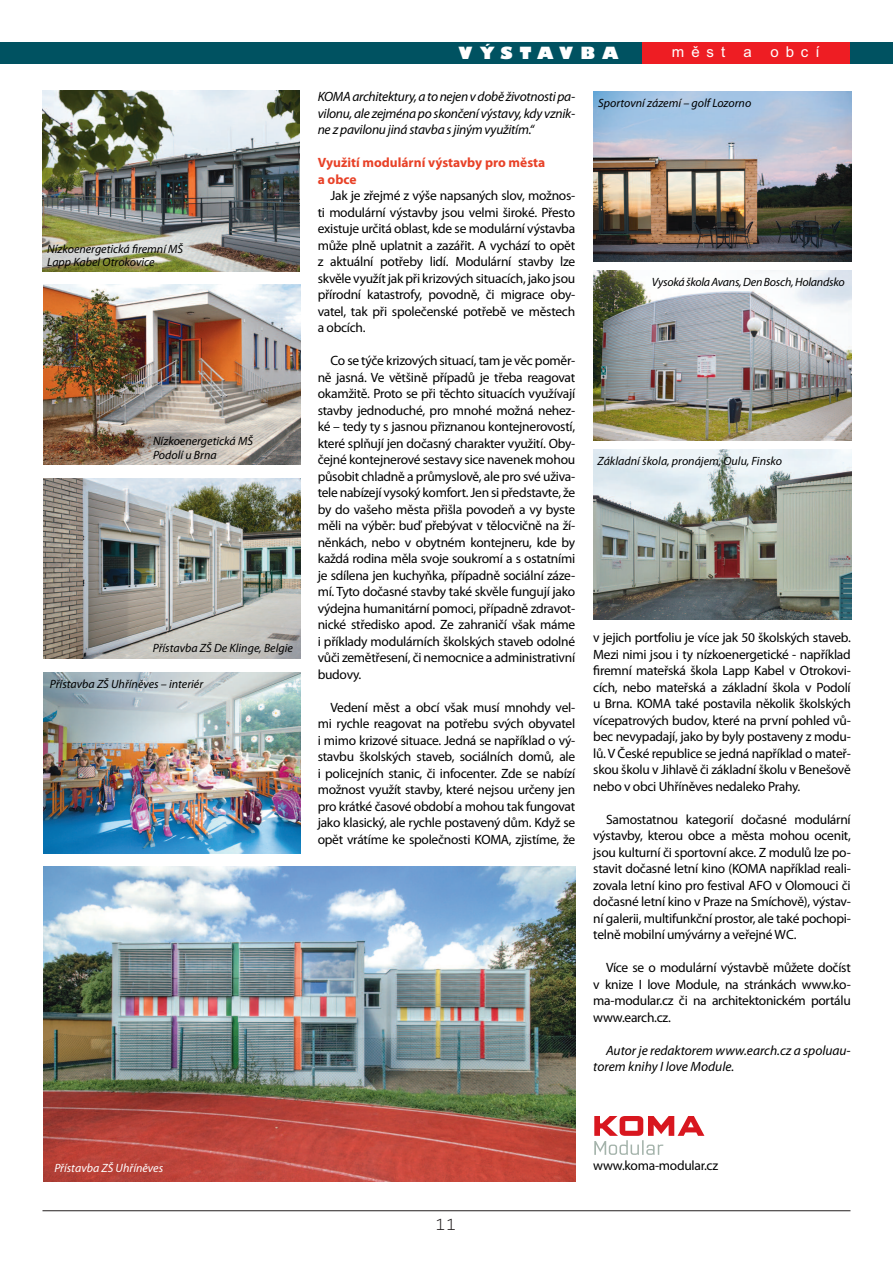
<style>
.page{position:relative;width:893px;height:1263px;background:#fff}
.page>*{position:absolute;margin:0;border:0;box-sizing:border-box;transform-origin:0 0}
.t1{font:18px "Courier";color:#231f20}
.t2{font:800 16.5px "Gill Sans";letter-spacing:.425em;color:#fff}
.t3{font:15px "Arial";letter-spacing:.46em;color:#fff}
.t4{font:13.5px/16.5px "Myriad Pro";letter-spacing:-.02em;color:#000;text-align:justify}
.t5{font:italic 13.5px/16.5px "Myriad Pro";letter-spacing:-.005em;color:#000;text-align:justify}
.t6{font:700 13.5px/16.5px "Myriad Pro";color:#e84127}
.t7{font:italic 12px/13.5px "Myriad Pro";color:#000}
.t8{font:italic 12px "Myriad Pro";letter-spacing:-.02em;color:#000}
.t9{font:italic 12px "Myriad Pro";color:#fff}
</style>
<div class="page">
<hr style="left:42px;top:1210px;width:808px;height:1px;background:#231f20">
<div style="left:0;top:43px;width:893px;height:21px;background:#005261"></div>
<div style="left:642px;top:43px;width:208px;height:21px;background:#ee1d23"></div>
<img style="left:43px;top:91px;width:257px;height:180px">
<img style="left:44px;top:284px;width:257px;height:181px">
<img style="left:44px;top:478px;width:257px;height:181px">
<img style="left:44px;top:672px;width:257px;height:181px">
<img style="left:44px;top:867px;width:531px;height:314px">
<img style="left:593px;top:91px;width:258px;height:170px">
<img style="left:593px;top:271px;width:258px;height:169px">
<img style="left:593px;top:450px;width:258px;height:169px">
<svg style="left:594px;top:1116px;width:110px;height:39px"></svg>
<p class="t7" style="left:47px;top:242px;width:138px">Nízkoenergetická firemní MŠ<br>Lapp Kabel Otrokovice</p>
<p class="t7" style="left:153px;top:434px;width:101px">Nízkoenergetická MŠ<br>Podolí u Brna</p>
<p class="t7" style="left:153px;top:641px;width:142px">Přístavba ZŠ De Klinge, Belgie</p>
<p class="t7" style="left:50px;top:677px;width:155px">Přístavba ZŠ Uhříněves – interiér</p>
<p class="t2" style="left:458px;top:43px;width:161px">VÝSTAVBA</p>
<p class="t3" style="left:672px;top:41px;width:149px">měst a obcí</p>
<p class="t5" style="left:318px;top:88px;width:259px">KOMA architektury, ato nejen vdobě životnosti pa&shy;vilonu, ale zejména po skončení výstavy, kdy vznik&shy;ne z pavilonu jiná stavba s jiným využitím.“</p>
<p class="t6" style="left:318px;top:154px;width:229px">Využití modulární výstavby pro města a obce</p>
<p class="t4" style="left:318px;top:187px;width:259px;text-indent:13px">Jak je zřejmé z výše napsaných slov, možnos&shy;ti modulární výstavby jsou velmi široké. Přesto existuje určitá oblast, kde se modulární výstavba může plně uplatnit a zazářit. A vychází to opět z aktuální potřeby lidí. Modulární stavby lze skvěle využít jak při krizových situacích, jako jsou přírodní katastrofy, povodně, či migrace oby&shy;vatel, tak při společenské potřebě ve městech a obcích.</p>
<p class="t4" style="left:318px;top:352px;width:259px;text-indent:13px">Co se týče krizových situací, tam je věc poměr&shy;ně jasná. Ve většině případů je třeba reagovat okamžitě. Proto se při těchto situacích využívají stavby jednoduché, pro mnohé možná nehez&shy;ké – tedy ty s jasnou přiznanou kontejnerovostí, které splňují jen dočasný charakter využití. Oby&shy;čejné kontejnerové sestavy sice navenek mohou působit chladně a průmyslově, ale pro své uživa&shy;tele nabízejí vysoký komfort. Jen si představte, že by do vašeho města přišla povodeň a vy byste měli na výběr: buď přebývat v tělocvičně na ží&shy;něnkách, nebo v obytném kontejneru, kde by každá rodina měla svoje soukromí a s ostatními je sdílena jen kuchyňka, případně sociální záze&shy;mí. Tyto dočasné stavby také skvěle fungují jako výdejna humanitární pomoci, případně zdravot&shy;nické středisko apod. Ze zahraničí však máme i příklady modulárních školských staveb odolné vůči zemětřesení, či nemocnice a administrativní budovy.</p>
<p class="t4" style="left:318px;top:699px;width:259px;text-indent:13px">Vedení měst a obcí však musí mnohdy vel&shy;mi rychle reagovat na potřebu svých obyvatel i mimo krizové situace. Jedná se například o vý&shy;stavbu školských staveb, sociálních domů, ale i policejních stanic, či infocenter. Zde se nabízí možnost využít stavby, které nejsou určeny jen pro krátké časové období a mohou tak fungovat jako klasický, ale rychle postavený dům. Když se opět vrátíme ke společnosti KOMA, zjistíme, že</p>
<p class="t7" style="left:598px;top:96px;width:155px">Sportovní zázemí – golf Lozorno</p>
<p class="t8" style="left:652px;top:274px;width:194px">Vysoká škola Avans, Den Bosch, Holandsko</p>
<p class="t7" style="left:598px;top:454px;width:186px">Základní škola, pronájem, Oulu, Finsko</p>
<p class="t4" style="left:593px;top:629px;width:259px">v jejich portfoliu je více jak 50 školských staveb.<br>Mezi nimi jsou i ty nízkoenergetické - například firemní mateřská škola Lapp Kabel v Otrokovi&shy;cích, nebo mateřská a základní škola v Podolí u Brna. KOMA také postavila několik školských vícepatrových budov, které na první pohled vů&shy;bec nevypadají, jako by byly postaveny z modu&shy;lů. V České republice se jedná například o mateř&shy;skou školu v Jihlavě či základní školu v Benešově nebo v obci Uhříněves nedaleko Prahy.</p>
<p class="t4" style="left:593px;top:811px;width:259px;text-indent:13px">Samostatnou kategorií dočasné modulární výstavby, kterou obce a města mohou ocenit, jsou kulturní či sportovní akce. Z modulů lze po&shy;stavit dočasné letní kino (KOMA například reali&shy;zovala letní kino pro festival AFO v Olomouci či dočasné letní kino v Praze na Smíchově), výstav&shy;ní galerii, multifunkční prostor, ale také pochopi&shy;telně mobilní umývárny a veřejné WC.</p>
<p class="t4" style="left:593px;top:959px;width:259px;text-indent:13px">Více se o modulární výstavbě můžete dočíst v knize I love Module, na stránkách www.ko&shy;ma-modular.cz či na architektonickém portálu www.earch.cz.</p>
<p class="t5" style="left:593px;top:1042px;width:259px;text-indent:13px">Autor je redaktorem www.earch.cz a spoluau&shy;torem knihy I love Module.</p>
<p class="t9" style="left:54px;top:1160px;width:110px">Přístavba ZŠ Uhříněves</p>
<h1 class="t1" style="left:435px;top:1215px;width:23px">11</h1>
<p class="t4" style="left:593px;top:1157px;width:126px">www.koma-modular.cz</p>
</div>
